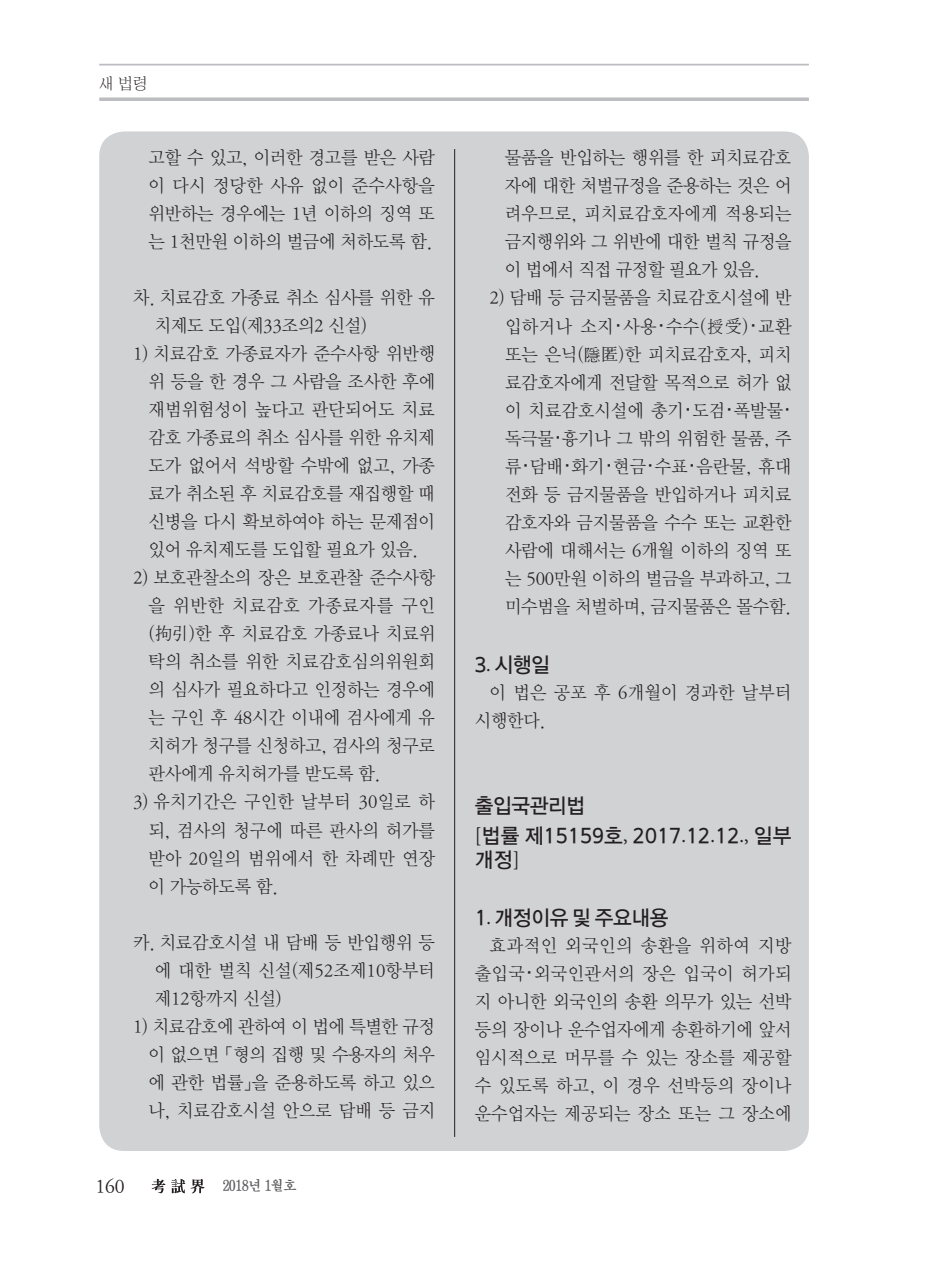
<style>
.page{position:relative;width:933px;height:1275px;background:#fff}
.page>*{position:absolute;margin:0;border:0;box-sizing:border-box;transform-origin:0 0}
.t1{font:21px/29.4px "DX Ngo Std 30";letter-spacing:.01em;color:#231f20;scale:.95 1}
.t2{font:21px "DX Ngo Std 30";letter-spacing:-.02em;color:#231f20;scale:.95 1}
.t3{font:19.25px "DX Nmu Std 30";color:#231f20;scale:.95 1}
.t4{font:18.38px/28px "DX Nmu Std 20";letter-spacing:-.01em;color:#231f20;text-align:justify;scale:.95 1}
.t5{font:18.38px/28px "DX Nmu Std 20";letter-spacing:.01em;color:#231f20;scale:.95 1}
.t6{font:15.75px "DX Shnm Std";color:#231f20;scale:.95 1}
.t7{font:14px "D Xmu Std 40";letter-spacing:-.05em;color:#5a5a5d;scale:.95 1}
.s1{font-family:"DX Mgo Std B"}
.s2{font-family:"Minion Pro"}
</style>
<div class="page">
<svg style="left:99px;top:97px;width:710px;height:4px;background:#c4c4c7"></svg>
<hr style="left:99px;top:64px;width:710px;height:2px;background:#bcbdc0">
<svg style="left:152px;top:1179px;width:13px;height:14px"></svg>
<svg style="left:171px;top:1179px;width:14px;height:14px"></svg>
<svg style="left:191px;top:1179px;width:14px;height:14px"></svg>
<div style="left:99px;top:131px;width:710px;height:1020px;background:#d1d2d4;border-radius:25px"></div>
<hr style="left:454px;top:149px;width:1px;height:988px;background:#231f20">
<p class="t6" style="left:99px;top:76px;width:53px">새 법령</p>
<p class="t4" style="left:148px;top:144px;width:303px">고할 수 있고, 이러한 경고를 받은 사람 이 다시 정당한 사유 없이 준수사항을 위반하는 경우에는 1년 이하의 징역 또 는 1천만원 이하의 벌금에 처하도록 함.</p>
<p class="t4" style="left:155px;top:284px;width:296px;text-indent:-22px">차. 치료감호 가종료 취소 심사를 위한 유 치제도 도입(제33조의2 신설)</p>
<p class="t4" style="left:148px;top:340px;width:303px;text-indent:-15px">1) 치료감호 가종료자가 준수사항 위반행 위 등을 한 경우 그 사람을 조사한 후에 재범위험성이 높다고 판단되어도 치료 감호 가종료의 취소 심사를 위한 유치제 도가 없어서 석방할 수밖에 없고, 가종 료가 취소된 후 치료감호를 재집행할 때 신병을 다시 확보하여야 하는 문제점이 있어 유치제도를 도입할 필요가 있음.</p>
<p class="t4" style="left:148px;top:564px;width:303px;text-indent:-15px">2) 보호관찰소의 장은 보호관찰 준수사항 을 위반한 치료감호 가종료자를 구인 (拘引)한 후 치료감호 가종료나 치료위 탁의 취소를 위한 치료감호심의위원회 의 심사가 필요하다고 인정하는 경우에 는 구인 후 48시간 이내에 검사에게 유 치허가 청구를 신청하고, 검사의 청구로 판사에게 유치허가를 받도록 함.</p>
<p class="t4" style="left:148px;top:788px;width:303px;text-indent:-15px">3) 유치기간은 구인한 날부터 30일로 하 되, 검사의 청구에 따른 판사의 허가를 받아 20일의 범위에서 한 차례만 연장 이 가능하도록 함.</p>
<p class="t4" style="left:155px;top:928px;width:296px;text-indent:-22px">카. 치료감호시설 내 담배 등 반입행위 등 에 대한 벌칙 신설(제52조제10항부터 제12항까지 신설)</p>
<p class="t4" style="left:148px;top:1012px;width:303px;text-indent:-15px">1) 치료감호에 관하여 이 법에 특별한 규정 이 없으면 「형의 집행 및 수용자의 처우 에 관한 법률」을 준용하도록 하고 있으 나, 치료감호시설 안으로 담배 등 금지</p>
<p class="t3" style="left:95px;top:1177px;width:32px">160</p>
<p class="t7" style="left:222px;top:1179px;width:80px">2018년 1월호</p>
<p class="t4" style="left:505px;top:144px;width:303px">물품을 반입하는 행위를 한 피치료감호 자에 대한 처벌규정을 준용하는 것은 어 려우므로, 피치료감호자에게 적용되는 금지행위와 그 위반에 대한 벌칙 규정을 이 법에서 직접 규정할 필요가 있음.</p>
<p class="t4" style="left:505px;top:285px;width:303px;text-indent:-15px">2) 담배 등 금지물품을 치료감호시설에 반 입하거나 소지<span class="s1">·</span>사용<span class="s1">·</span>수수(授受)<span class="s1">·</span>교환 또는 은닉(隱匿)한 피치료감호자, 피치 료감호자에게 전달할 목적으로 허가 없 이 치료감호시설에 총기<span class="s1">·</span>도검<span class="s1">·</span>폭발물<span class="s1">· </span>독극물<span class="s1">·</span>흉기나 그 밖의 위험한 물품, 주 류<span class="s1">·</span>담배<span class="s1">·</span>화기<span class="s1">·</span>현금<span class="s1">·</span>수표<span class="s1">·</span>음란물, 휴대 전화 등 금지물품을 반입하거나 피치료 감호자와 금지물품을 수수 또는 교환한 사람에 대해서는 6개월 이하의 징역 또 는 500만원 이하의 벌금을 부과하고, 그 미수범을 처벌하며, 금지물품은 몰수함.</p>
<p class="t1" style="left:475px;top:651px;width:81px">3<span class="s2">.</span> 시행일</p>
<p class="t5" style="left:475px;top:679px;width:335px;text-indent:15px">이 법은 공포 후 6개월이 경과한 날부터 시행한다.</p>
<p class="t1" style="left:475px;top:792px;width:335px">출입국관리법<br><span class="s2">[</span>법률 제15159호<span class="s2">,</span> 2017<span class="s2">.</span>12<span class="s2">.</span>12<span class="s2">.,</span> 일부</p>
<p class="t1" style="left:475px;top:846px;width:49px">개정<span class="s2">]</span></p>
<p class="t2" style="left:475px;top:907px;width:205px">1<span class="s2">.</span> 개정이유 및 주요내용</p>
<p class="t4" style="left:475px;top:932px;width:335px;text-indent:15px">효과적인 외국인의 송환을 위하여 지방 출입국<span class="s1">·</span>외국인관서의 장은 입국이 허가되 지 아니한 외국인의 송환 의무가 있는 선박 등의 장이나 운수업자에게 송환하기에 앞서 임시적으로 머무를 수 있는 장소를 제공할 수 있도록 하고, 이 경우 선박등의 장이나 운수업자는 제공되는 장소 또는 그 장소에</p>
</div>
